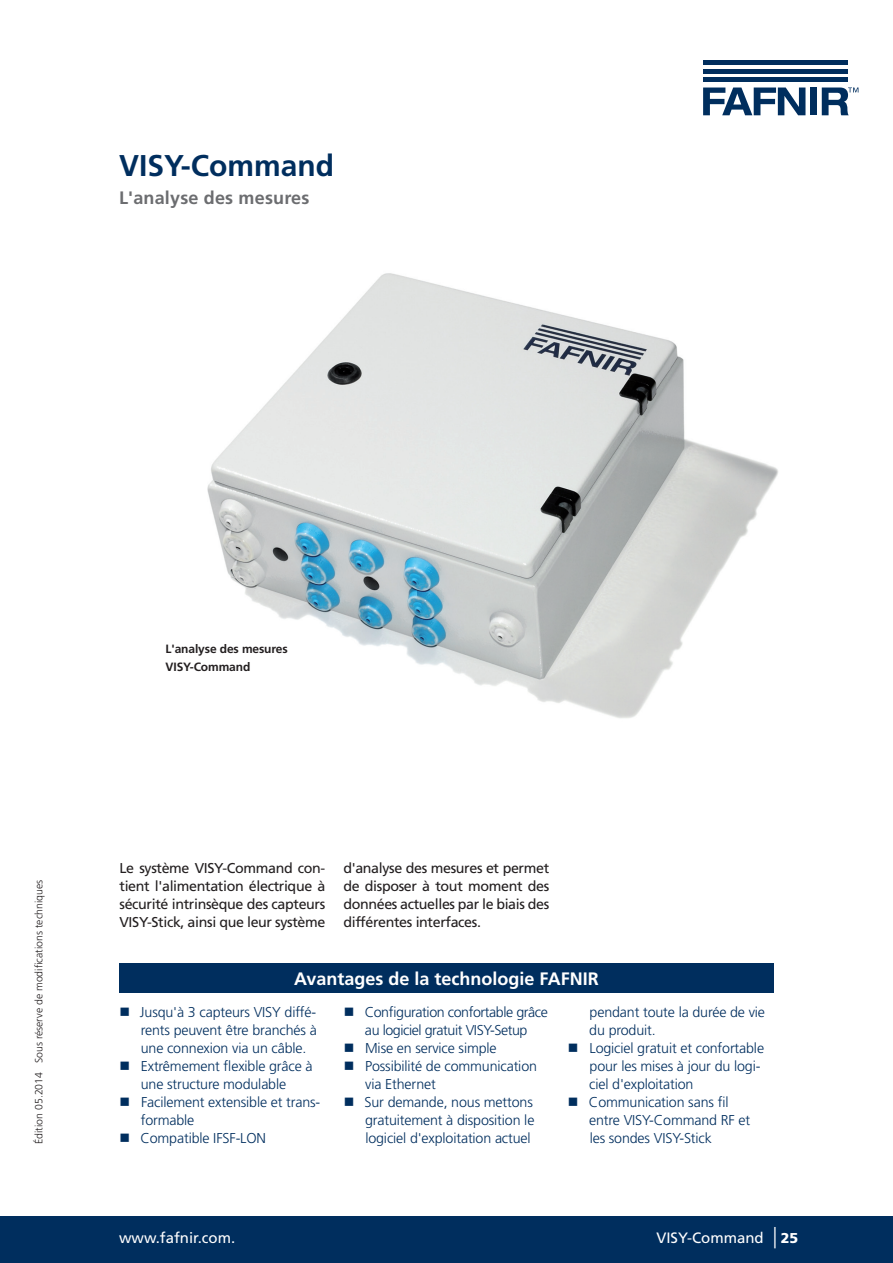
<style>
.page{position:relative;width:893px;height:1263px;background:#fff}
.page>*{position:absolute;margin:0;border:0;box-sizing:border-box;transform-origin:0 0}
.t1{font:700 30px "Frutiger LT Std";color:#002e5e}
.t2{font:700 18px "Frutiger LT Std";color:#fff}
.t3{font:700 18px "Frutiger LT Std";letter-spacing:.01em;color:#6c6d70}
.t4{font:15px "Frutiger LT Std";color:#fff}
.t5{font:300 14.25px/18px "Frutiger LT Std";letter-spacing:-.01em;color:#002e5e}
.t6{font:14.25px/18px "Frutiger LT Std";letter-spacing:-.025em;color:#231f20;text-align:justify}
.t7{font:700 12px/18px "Frutiger LT Std";letter-spacing:-.01em;color:#231f20}
.t8{font:300 10.5px "Frutiger LT Std";color:#231f20}
.s1{font-size:21.3px}
.s2{font-weight:900;font-size:14.25px}
</style>
<div class="page">
<svg style="left:703px;top:88px;width:102px;height:27px"></svg>
<div style="left:810px;top:88px;width:7px;height:27px;background:#002e5e"></div>
<div style="left:703px;top:77px;width:145px;height:5px;background:#002e5e"></div>
<div style="left:703px;top:69px;width:145px;height:5px;background:#002e5e"></div>
<div style="left:703px;top:60px;width:145px;height:5px;background:#002e5e"></div>
<svg style="left:822px;top:88px;width:36px;height:27px"></svg>
<div style="left:0;top:1216px;width:893px;height:47px;background:#002e5e"></div>
<img style="left:207px;top:273px;width:571px;height:445px">
<div style="left:119px;top:963px;width:655px;height:30px;background:#002e5e"></div>
<h1 class="t1" style="left:119px;top:148px;width:217px">VISY-Command</h1>
<p class="t3" style="left:119px;top:187px;width:192px">L'analyse des mesures</p>
<p class="t7" style="left:166px;top:640px;width:124px">L'analyse des mesures<br>VISY-Command</p>
<p class="t8" style="left:33px;top:1144px;width:266px;rotate:-90deg">Édition 05.2014 Sous réserve de modifications techniques</p>
<p class="t6" style="left:119px;top:859px;width:207px">Le système VISY-Command con&shy;tient l'alimentation électrique à sécurité intrinsèque des capteurs VISY-Stick, ainsi que leur système</p>
<p class="t6" style="left:343px;top:859px;width:207px">d'analyse des mesures et permet de disposer à tout moment des données actuelles par le biais des différentes interfaces.</p>
<p class="t2" style="left:294px;top:968px;width:306px">Avantages de la technologie FAFNIR</p>
<p class="t5" style="left:140px;top:1003px;width:182px">Jusqu'à 3 capteurs VISY diffé&shy;rents peuvent être branchés à une connexion via un câble.<br>Extrêmement flexible grâce à une structure modulable<br>Facilement extensible et trans&shy;formable<br>Compatible IFSF-LON</p>
<p class="t5" style="left:364px;top:1003px;width:185px">Configuration confortable grâce au logiciel gratuit VISY-Setup<br>Mise en service simple<br>Possibilité de communication via Ethernet<br>Sur demande, nous mettons gratuitement à disposition le logiciel d'exploitation actuel</p>
<p class="t5" style="left:589px;top:1003px;width:178px">pendant toute la durée de vie du produit.<br>Logiciel gratuit et confortable pour les mises à jour du logi&shy;ciel d'exploitation<br>Communication sans fil<br>entre VISY-Command RF et les sondes VISY-Stick</p>
<p class="t4" style="left:119px;top:1229px;width:118px">www.fafnir.com.</p>
<p class="t4" style="left:656px;top:1229px;width:143px">VISY-Command <span class="s1">|</span> <span class="s2">25</span></p>
</div>
